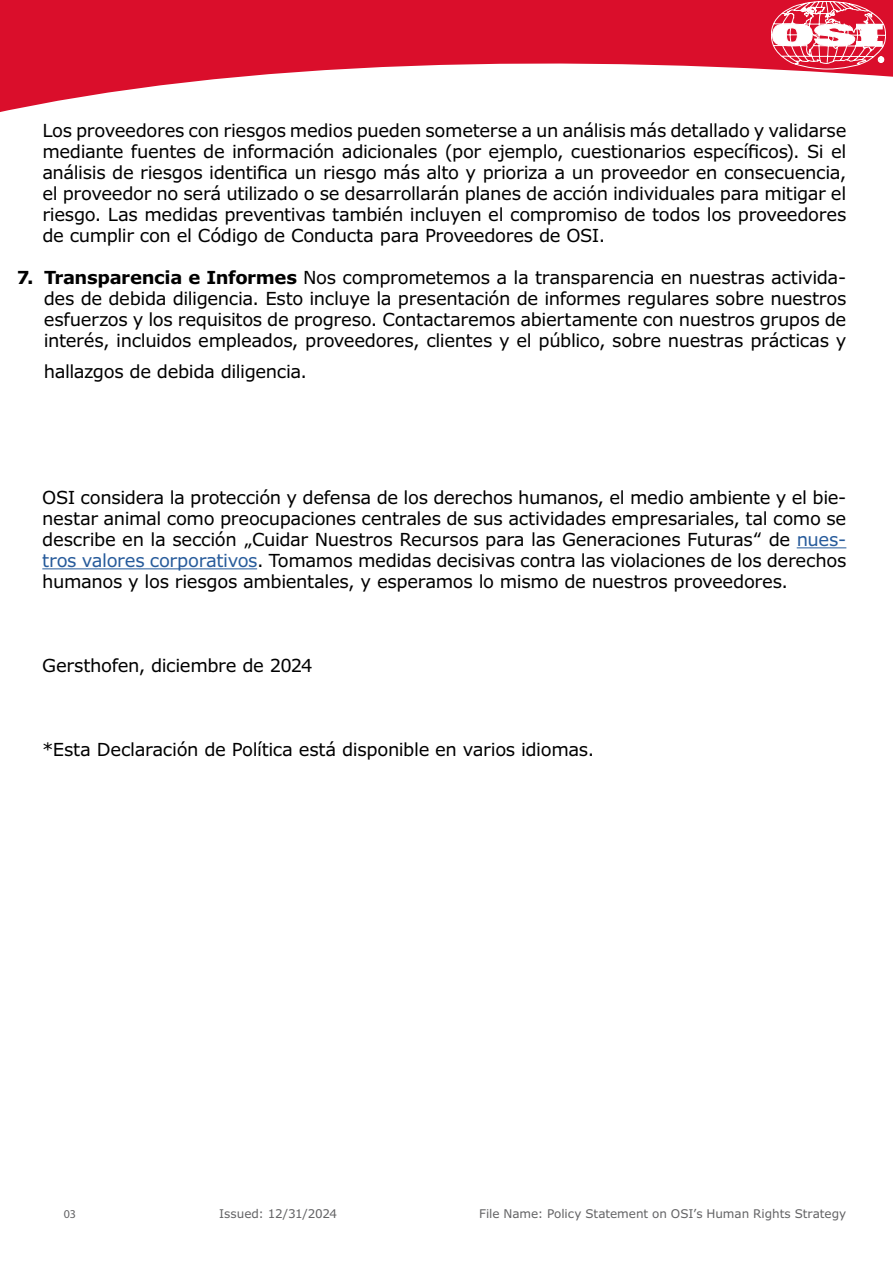
<style>
.page{position:relative;width:893px;height:1263px;background:#fff}
.page>*{position:absolute;margin:0;border:0;box-sizing:border-box;transform-origin:0 0}
.t1{font:18px/21px "Verdana Pro";letter-spacing:-.02em;color:#000;text-align:justify}
.t2{font:12px "Verdana Pro";letter-spacing:-.005em;color:#636365}
.t3{font:12px "Myriad Pro";color:#636365}
.s1{font-weight:700}
.s2{color:#275b9b}
</style>
<div class="page">
<svg style="left:0;top:0;width:893px;height:112px;fill:#da0e2b"></svg>
<hr style="left:797px;top:547px;width:49px;height:1px;background:#275b9b">
<hr style="left:42px;top:568px;width:215px;height:1px;background:#275b9b">
<svg style="left:771px;top:1px;width:115px;height:68px"></svg>
<p class="t1" style="left:42px;top:120px;width:806px">Los proveedores con riesgos medios pueden someterse a un análisis más detallado y validarse mediante fuentes de información adicionales (por ejemplo, cuestionarios específicos). Si el análisis de riesgos identifica un riesgo más alto y prioriza a un proveedor en consecuencia, el proveedor no será utilizado o se desarrollarán planes de acción individuales para mitigar el riesgo. Las medidas preventivas también incluyen el compromiso de todos los proveedores de cumplir con el Código de Conducta para Proveedores de OSI.</p>
<p class="t1" style="left:44px;top:267px;width:804px;text-indent:-27px"><span class="s1">7. Transparencia e Informes</span> Nos comprometemos a la transparencia en nuestras activida&shy;des de debida diligencia. Esto incluye la presentación de informes regulares sobre nuestros esfuerzos y los requisitos de progreso. Contactaremos abiertamente con nuestros grupos de interés, incluidos empleados, proveedores, clientes y el público, sobre nuestras prácticas y</p>
<p class="t1" style="left:44px;top:361px;width:265px">hallazgos de debida diligencia.</p>
<p class="t1" style="left:42px;top:487px;width:806px">OSI considera la protección y defensa de los derechos humanos, el medio ambiente y el bie&shy;nestar animal como preocupaciones centrales de sus actividades empresariales, tal como se describe en la sección „Cuidar Nuestros Recursos para las Generaciones Futuras“ de <span class="s2">nues&shy;tros valores corporativos</span>. Tomamos medidas decisivas contra las violaciones de los derechos humanos y los riesgos ambientales, y esperamos lo mismo de nuestros proveedores.</p>
<p class="t1" style="left:42px;top:655px;width:272px">Gersthofen, diciembre de 2024</p>
<p class="t1" style="left:42px;top:739px;width:553px">*Esta Declaración de Política está disponible en varios idiomas.</p>
<p class="t3" style="left:64px;top:1207px;width:14px">03</p>
<p class="t2" style="left:219px;top:1206px;width:120px">Issued: 12/31/2024</p>
<p class="t2" style="left:479px;top:1206px;width:369px">File Name: Policy Statement on OSI’s Human Rights Strategy</p>
</div>
